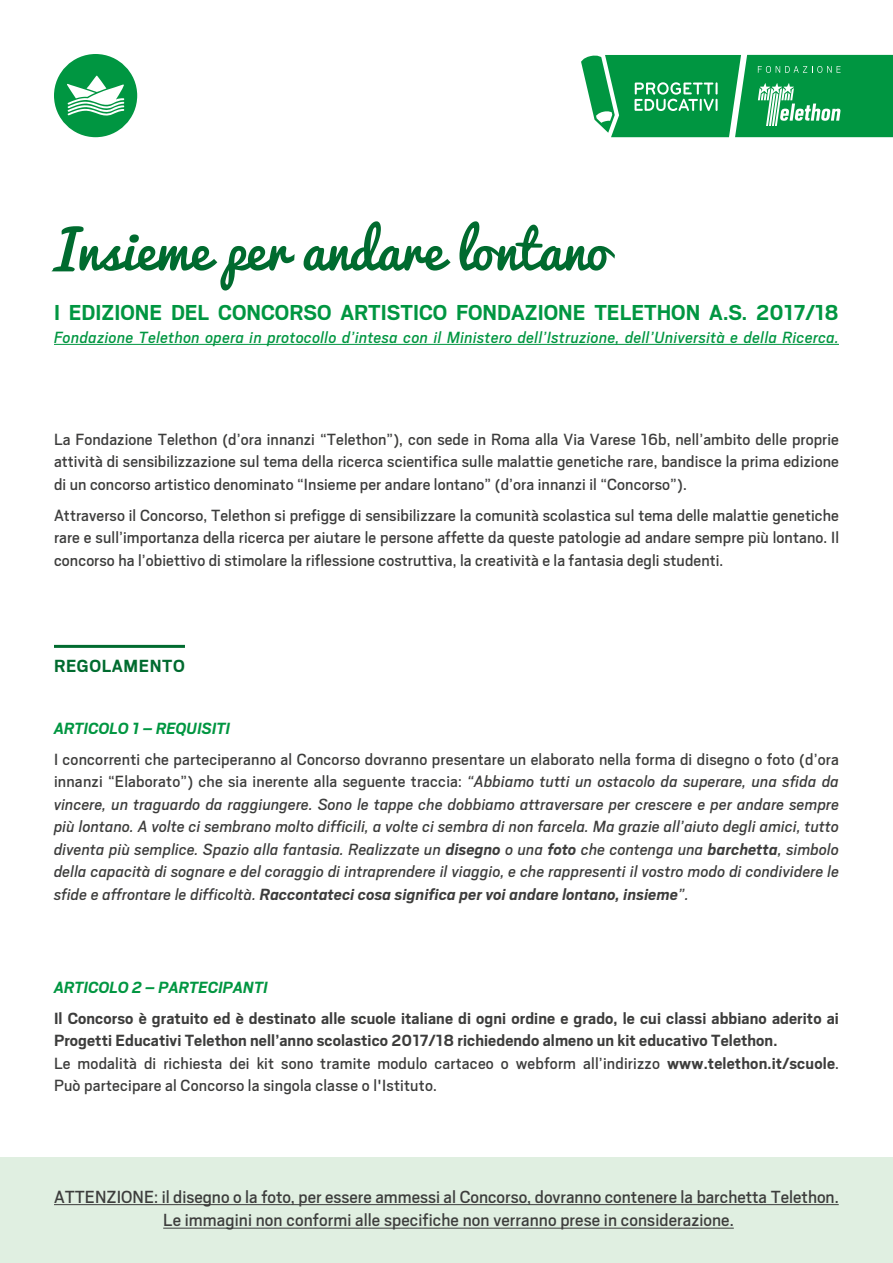
<style>
.page{position:relative;width:893px;height:1263px;background:#fff}
.page>*{position:absolute;margin:0;border:0;box-sizing:border-box;transform-origin:0 0}
.t1{font:52.5px "Pacifico";color:#006b2f}
.t2{font:700 24px "Scout";color:#009641}
.TESTO{font:19.5px "Scout";color:#3d3d3c}
.CONTENUTO{font:700 19.5px "Scout";letter-spacing:.03em;color:#006b2f}
.TESTO-2{font:18px/22.5px "Scout";letter-spacing:.01em;color:#3d3d3c;text-align:justify}
.TESTO-3{font:italic 18px/22.5px "Scout";letter-spacing:.01em;color:#3d3d3c;text-align:justify}
.TESTO-4{font:700 18px/22.5px "Scout";letter-spacing:.005em;color:#3d3d3c}
.TESTO-5{font:italic 18px "Scout";letter-spacing:.02em;color:#009641}
.TESTO-6{font:italic 700 18px "Scout";letter-spacing:.005em;color:#009641}
.s1{font-style:normal}
.s2{font-weight:700}
</style>
<div class="page">
<svg style="left:581px;top:54px;width:312px;height:83px;background:#2ba761"></svg>
<div style="left:0;top:1157px;width:893px;height:106px;background:#e0efe1"></div>
<hr style="left:54px;top:1204px;width:785px;height:1px;background:#3d3d3c">
<hr style="left:163px;top:1228px;width:571px;height:1px;background:#3d3d3c">
<hr style="left:54px;top:344px;width:785px;height:1px;background:#009641">
<hr style="left:54px;top:645px;width:131px;height:3px;background:#006b2f">
<div style="left:55px;top:56px;width:81px;height:80px;background:#009641;border-radius:50%"></div>
<div style="left:54px;top:54px;width:83px;height:83px;border:3px solid #009641;border-radius:50%"></div>
<svg style="left:67px;top:76px;width:58px;height:40px"></svg>
<p class="t1" style="left:54px;top:222px;width:556px">Insieme per andare lontano</p>
<p class="t2" style="left:54px;top:297px;width:786px">I EDIZIONE DEL CONCORSO ARTISTICO FONDAZIONE TELETHON A.S. 2017/18</p>
<p class="TESTO-5" style="left:54px;top:325px;width:786px">Fondazione Telethon opera in protocollo d’intesa con il Ministero dell’Istruzione, dell’Università e della Ricerca.</p>
<p class="TESTO-2" style="left:54px;top:427px;width:786px">La Fondazione Telethon (d’ora innanzi “Telethon”), con sede in Roma alla Via Varese 16b, nell’ambito delle proprie attività di sensibilizzazione sul tema della ricerca scientifica sulle malattie genetiche rare, bandisce la prima edizione di un concorso artistico denominato “Insieme per andare lontano” (d’ora innanzi il “Concorso”).</p>
<p class="TESTO-2" style="left:54px;top:503px;width:787px">Attraverso il Concorso, Telethon si prefigge di sensibilizzare la comunità scolastica sul tema delle malattie genetiche rare e sull’importanza della ricerca per aiutare le persone affette da queste patologie ad andare sempre più lontano. Il concorso ha l’obiettivo di stimolare la riflessione costruttiva, la creatività e la fantasia degli studenti.</p>
<p class="CONTENUTO" style="left:54px;top:653px;width:132px">REGOLAMENTO</p>
<p class="TESTO-6" style="left:54px;top:716px;width:178px">ARTICOLO 1 – REQUISITI</p>
<p class="TESTO-3" style="left:54px;top:747px;width:787px"><span class="s1">I concorrenti che parteciperanno al Concorso dovranno presentare un elaborato nella forma di disegno o foto (d’ora innanzi “Elaborato”) che sia inerente alla seguente traccia:</span> “Abbiamo tutti un ostacolo da superare, una sfida da vincere, un traguardo da raggiungere. Sono le tappe che dobbiamo attraversare per crescere e per andare sempre più lontano. A volte ci sembrano molto difficili, a volte ci sembra di non farcela. Ma grazie all’aiuto degli amici, tutto diventa più semplice. Spazio alla fantasia. Realizzate un <span class="s2">disegno</span> o una <span class="s2">foto</span> che contenga una <span class="s2">barchetta</span>, simbolo della capacità di sognare e del coraggio di intraprendere il viaggio, e che rappresenti il vostro modo di condividere le sfide e affrontare le difficoltà. <span class="s2">Raccontateci cosa significa per voi andare lontano, insieme</span>”.</p>
<p class="TESTO-6" style="left:54px;top:975px;width:216px">ARTICOLO 2 – PARTECIPANTI</p>
<p class="TESTO-4" style="left:54px;top:1006px;width:786px">Il Concorso è gratuito ed è destinato alle scuole italiane di ogni ordine e grado, le cui classi abbiano aderito ai<br>Progetti Educativi Telethon nell’anno scolastico 2017/18 richiedendo almeno un kit educativo Telethon.</p>
<p class="TESTO-2" style="left:54px;top:1051px;width:786px">Le modalità di richiesta dei kit sono tramite modulo cartaceo o webform all’indirizzo <span class="s2">www.telethon.it/scuole</span>.</p>
<p class="TESTO-2" style="left:54px;top:1073px;width:384px">Può partecipare al Concorso la singola classe o l'Istituto.</p>
<p class="TESTO" style="left:54px;top:1184px;width:786px">ATTENZIONE: il disegno o la foto, per essere ammessi al Concorso, dovranno contenere la barchetta Telethon.</p>
<p class="TESTO" style="left:163px;top:1207px;width:572px">Le immagini non conformi alle specifiche non verranno prese in considerazione.</p>
</div>
